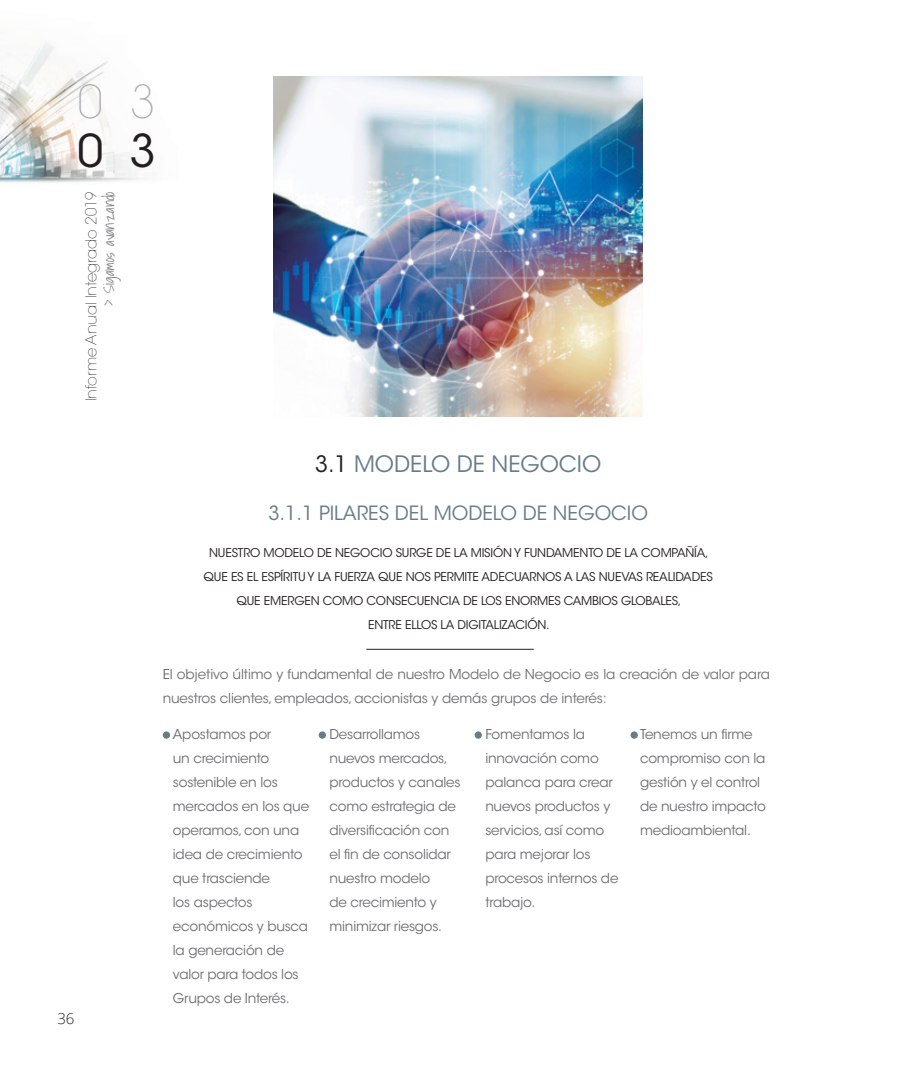
<style>
.page{position:relative;width:915px;height:1085px;background:#fff}
.page>*{position:absolute;margin:0;border:0;box-sizing:border-box;transform-origin:0 0}
.t1{font:200 45px "ITC Avant Garde Std";color:#a8a9ad}
.t2{font:45px "ITC Avant Garde Std";color:#231f20}
.t3{font:22.5px "ITC Avant Garde Std";color:#667d89}
.t4{font:19.5px "ITC Avant Garde Std";color:#667d89}
.t5{font:200 15px "ITC Avant Garde Std";color:#231f20}
.t6{font:300 15px "Shadows Into";color:#808285}
.t7{font:300 15px "Open Sans";color:#231f20}
.t8{font:13.5px/24px "ITC Avant Garde Std";letter-spacing:-.015em;color:#6c6d70}
.t9{font:12px/24px "ITC Avant Garde Std";letter-spacing:-.015em;color:#231f20;text-align:center}
.s1{color:#231f20}
</style>
<div class="page">
<img style="left:0;top:42px;width:145px;height:141px">
<img style="left:273px;top:77px;width:369px;height:340px">
<hr style="left:366px;top:649px;width:167px;height:1px;background:#231f20">
<div style="left:163px;top:731px;width:7px;height:7px;background:#667d89;border-radius:50%"></div>
<div style="left:318px;top:731px;width:8px;height:7px;background:#667d89;border-radius:50%"></div>
<div style="left:474px;top:731px;width:7px;height:7px;background:#667d89;border-radius:50%"></div>
<div style="left:630px;top:731px;width:7px;height:7px;background:#667d89;border-radius:50%"></div>
<h1 class="t1" style="left:78px;top:76px;width:79px">0 3</h1>
<h1 class="t2" style="left:77px;top:123px;width:80px">0 3</h1>
<p class="t5" style="left:82px;top:401px;width:211px;rotate:-90deg">Informe Anual Integrado 2019</p>
<p class="t6" style="left:97px;top:306px;width:116px;rotate:-90deg">&gt; Sigamos avanzando</p>
<p class="t7" style="left:57px;top:1008px;width:19px">36</p>
<h2 class="t3" style="left:315px;top:450px;width:287px"><span class="s1">3.1</span> MODELO DE NEGOCIO</h2>
<h3 class="t4" style="left:268px;top:501px;width:381px">3.1.1 PILARES DEL MODELO DE NEGOCIO</h3>
<p class="t9" style="left:203px;top:540px;width:510px">NUESTRO MODELO DE NEGOCIO SURGE DE LA MISIÓN Y FUNDAMENTO DE LA COMPAÑÍA, QUE ES EL ESPÍRITU Y LA FUERZA QUE NOS PERMITE ADECUARNOS A LAS NUEVAS REALIDADES QUE EMERGEN COMO CONSECUENCIA DE LOS ENORMES CAMBIOS GLOBALES,<br>ENTRE ELLOS LA DIGITALIZACIÓN.</p>
<p class="t8" style="left:163px;top:662px;width:608px">El objetivo último y fundamental de nuestro Modelo de Negocio es la creación de valor para nuestros clientes, empleados, accionistas y demás grupos de interés:</p>
<p class="t8" style="left:173px;top:722px;width:138px">Apostamos por<br>un crecimiento sostenible en los mercados en los que operamos, con una idea de crecimiento que trasciende<br>los aspectos económicos y busca la generación de valor para todos los<br>Grupos de Interés.</p>
<p class="t8" style="left:329px;top:722px;width:132px">Desarrollamos nuevos mercados, productos y canales como estrategia de diversificación con el fin de consolidar nuestro modelo<br>de crecimiento y minimizar riesgos.</p>
<p class="t8" style="left:485px;top:722px;width:134px">Fomentamos la innovación como palanca para crear nuevos productos y servicios, así como para mejorar los procesos internos de trabajo.</p>
<p class="t8" style="left:640px;top:722px;width:127px">Tenemos un firme compromiso con la gestión y el control de nuestro impacto medioambiental.</p>
</div>
